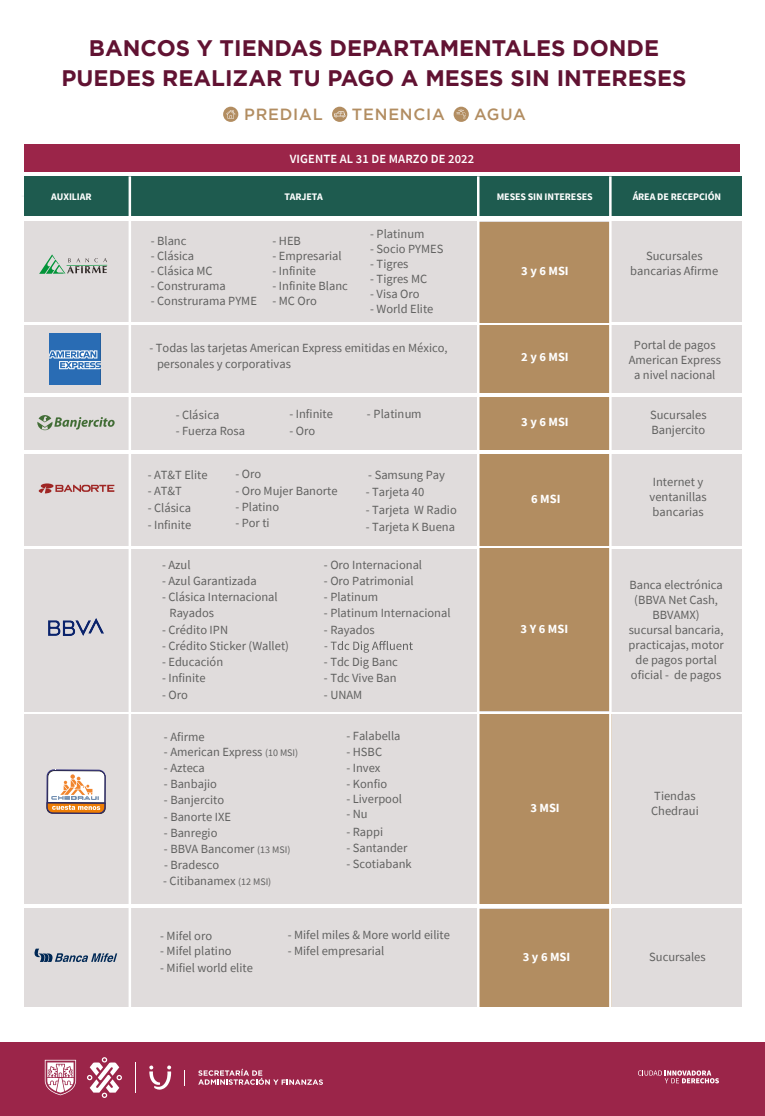
<style>
.page{position:relative;width:765px;height:1116px;background:#fff}
.page>*{position:absolute;margin:0;border:0;box-sizing:border-box;transform-origin:0 0}
.t1{font:700 22.5px/29.9px "Gotham";color:#611232;text-align:center}
.t2{font:500 16.12px "Gotham";letter-spacing:.05em;color:#b28d61}
.t3{font:12.5px/15px "Source Sans Pro";color:#616160}
.t4{font:700 12.5px "Source Sans Pro";color:#fff}
.t5{font:600 12.5px "Source Sans Pro";letter-spacing:.01em;color:#fff}
.t6{font:700 10px "Source Sans Pro";letter-spacing:-.01em;color:#fff}
.s1{font-size:10px}
</style>
<div class="page">
<div style="left:0;top:1041px;width:765px;height:74px;background:#9b2549"></div>
<svg style="left:87px;top:1057px;width:35px;height:40px"></svg>
<svg style="left:45px;top:1059px;width:31px;height:36px"></svg>
<hr style="left:135px;top:1062px;width:1px;height:30px;background:#fff">
<svg style="left:149px;top:1065px;width:22px;height:25px"></svg>
<svg style="left:198px;top:1068px;width:125px;height:16px"></svg>
<div style="left:24px;top:397px;width:717px;height:53px;background:#e0dcdc"></div>
<div style="left:478px;top:397px;width:132px;height:53px;background:#b28d61"></div>
<div style="left:24px;top:222px;width:717px;height:100px;background:#e0dcdc"></div>
<div style="left:478px;top:222px;width:132px;height:100px;background:#b28d61"></div>
<div style="left:24px;top:454px;width:717px;height:91px;background:#e0dcdc"></div>
<div style="left:478px;top:454px;width:132px;height:91px;background:#b28d61"></div>
<div style="left:24px;top:548px;width:717px;height:163px;background:#e0dcdc"></div>
<div style="left:478px;top:548px;width:132px;height:163px;background:#b28d61"></div>
<div style="left:24px;top:714px;width:717px;height:190px;background:#e0dcdc"></div>
<div style="left:24px;top:908px;width:717px;height:98px;background:#e0dcdc"></div>
<div style="left:479px;top:714px;width:132px;height:189px;background:#b28d61"></div>
<div style="left:479px;top:908px;width:132px;height:98px;background:#b28d61"></div>
<svg style="left:324px;top:641px;width:89px;height:11px"></svg>
<div style="left:24px;top:145px;width:716px;height:27px;background:#9b2549"></div>
<div style="left:24px;top:176px;width:717px;height:40px;background:#1e5b4f"></div>
<svg style="left:39px;top:254px;width:68px;height:20px"></svg>
<div style="left:24px;top:325px;width:717px;height:68px;background:#e0dcdc"></div>
<div style="left:478px;top:325px;width:132px;height:68px;background:#b28d61"></div>
<hr style="left:129px;top:176px;width:2px;height:832px;background:#fff">
<hr style="left:477px;top:176px;width:3px;height:832px;background:#fff">
<hr style="left:609px;top:176px;width:3px;height:834px;background:#fff">
<div style="left:332px;top:107px;width:15px;height:15px;background:#b28d61;border-radius:50%"></div>
<svg style="left:334px;top:111px;width:11px;height:6px"></svg>
<svg style="left:223px;top:107px;width:15px;height:15px"></svg>
<svg style="left:226px;top:110px;width:10px;height:8px"></svg>
<div style="left:454px;top:107px;width:15px;height:15px;background:#b28d61;border-radius:50%"></div>
<svg style="left:456px;top:110px;width:10px;height:9px"></svg>
<img style="left:50px;top:333px;width:51px;height:52px">
<svg style="left:37px;top:415px;width:78px;height:15px"></svg>
<svg style="left:39px;top:483px;width:75px;height:10px"></svg>
<img style="left:48px;top:618px;width:56px;height:17px">
<svg style="left:46px;top:769px;width:60px;height:45px;background:#d5bdae"></svg>
<svg style="left:638px;top:1070px;width:81px;height:13px"></svg>
<svg style="left:34px;top:948px;width:83px;height:14px"></svg>
<h1 class="t1" style="left:62px;top:32px;width:627px">BANCOS Y TIENDAS DEPARTAMENTALES DONDE<br>PUEDES REALIZAR TU PAGO A MESES SIN INTERESES</h1>
<p class="t2" style="left:244px;top:105px;width:80px">PREDIAL</p>
<p class="t2" style="left:352px;top:105px;width:95px">TENENCIA</p>
<p class="t2" style="left:474px;top:105px;width:53px">AGUA</p>
<p class="t5" style="left:290px;top:150px;width:186px">VIGENTE AL 31 DE MARZO DE 2022</p>
<p class="t6" style="left:51px;top:189px;width:42px">AUXILIAR</p>
<p class="t6" style="left:284px;top:189px;width:40px">TARJETA</p>
<p class="t6" style="left:497px;top:189px;width:97px">MESES SIN INTERESES</p>
<p class="t6" style="left:633px;top:189px;width:90px">ÁREA DE RECEPCIÓN</p>
<p class="t3" style="left:151px;top:234px;width:37px">- Blanc</p>
<p class="t3" style="left:151px;top:249px;width:45px">- Clásica</p>
<p class="t3" style="left:151px;top:264px;width:64px">- Clásica MC</p>
<p class="t3" style="left:151px;top:279px;width:77px">- Construrama</p>
<p class="t3" style="left:151px;top:294px;width:108px">- Construrama PYME</p>
<p class="t3" style="left:273px;top:234px;width:30px">- HEB</p>
<p class="t3" style="left:273px;top:249px;width:71px">- Empresarial</p>
<p class="t3" style="left:273px;top:264px;width:45px">- Infinite</p>
<p class="t3" style="left:273px;top:279px;width:77px">- Infinite Blanc</p>
<p class="t3" style="left:273px;top:294px;width:46px">- MC Oro</p>
<p class="t3" style="left:370px;top:226px;width:56px">- Platinum</p>
<p class="t3" style="left:370px;top:241px;width:75px">- Socio PYMES</p>
<p class="t3" style="left:370px;top:256px;width:40px">- Tigres</p>
<p class="t3" style="left:370px;top:271px;width:58px">- Tigres MC</p>
<p class="t3" style="left:370px;top:286px;width:51px">- Visa Oro</p>
<p class="t3" style="left:370px;top:301px;width:65px">- World Elite</p>
<p class="t4" style="left:521px;top:263px;width:49px">3 y 6 MSI</p>
<p class="t3" style="left:630px;top:248px;width:89px;text-align:center">Sucursales bancarias Afirme</p>
<p class="t3" style="left:629px;top:337px;width:94px;text-align:center">Portal de pagos<br>American Express a nivel nacional</p>
<p class="t3" style="left:157px;top:340px;width:292px;line-height:16.2px;text-indent:-8px">- Todas las tarjetas American Express emitidas en México, personales y corporativas</p>
<p class="t3" style="left:176px;top:407px;width:45px">- Clásica</p>
<p class="t3" style="left:176px;top:423px;width:71px">- Fuerza Rosa</p>
<p class="t4" style="left:521px;top:348px;width:49px">2 y 6 MSI</p>
<p class="t3" style="left:289px;top:407px;width:45px">- Infinite</p>
<p class="t3" style="left:289px;top:423px;width:27px">- Oro</p>
<p class="t3" style="left:367px;top:407px;width:56px">- Platinum</p>
<p class="t3" style="left:650px;top:407px;width:58px">Sucursales<br>Banjercito</p>
<p class="t4" style="left:521px;top:413px;width:49px">3 y 6 MSI</p>
<p class="t3" style="left:148px;top:467px;width:61px">- AT&amp;T Elite</p>
<p class="t3" style="left:148px;top:483px;width:36px">- AT&amp;T</p>
<p class="t3" style="left:148px;top:500px;width:45px">- Clásica</p>
<p class="t3" style="left:148px;top:517px;width:45px">- Infinite</p>
<p class="t3" style="left:235px;top:466px;width:27px">- Oro</p>
<p class="t3" style="left:235px;top:483px;width:104px">- Oro Mujer Banorte</p>
<p class="t3" style="left:235px;top:499px;width:45px">- Platino</p>
<p class="t3" style="left:235px;top:515px;width:36px">- Por ti</p>
<p class="t3" style="left:368px;top:467px;width:78px">- Samsung Pay</p>
<p class="t3" style="left:366px;top:484px;width:60px">- Tarjeta 40</p>
<p class="t3" style="left:366px;top:502px;width:93px">- Tarjeta W Radio</p>
<p class="t3" style="left:366px;top:519px;width:91px">- Tarjeta K Buena</p>
<p class="t3" style="left:162px;top:557px;width:30px">- Azul</p>
<p class="t3" style="left:162px;top:573px;width:96px">- Azul Garantizada</p>
<p class="t3" style="left:170px;top:588px;width:110px;line-height:16.2px;text-indent:-8px">- Clásica Internacional<br>Rayados</p>
<p class="t3" style="left:162px;top:622px;width:68px">- Crédito IPN</p>
<p class="t3" style="left:162px;top:638px;width:128px">- Crédito Sticker (Wallet)</p>
<p class="t3" style="left:162px;top:654px;width:63px">- Educación</p>
<p class="t3" style="left:162px;top:670px;width:45px">- Infinite</p>
<p class="t3" style="left:162px;top:687px;width:27px">- Oro</p>
<p class="t3" style="left:164px;top:729px;width:42px">- Afirme</p>
<p class="t3" style="left:164px;top:760px;width:42px">- Azteca</p>
<p class="t3" style="left:164px;top:776px;width:55px">- Banbajio</p>
<p class="t3" style="left:164px;top:792px;width:62px">- Banjercito</p>
<p class="t3" style="left:164px;top:809px;width:69px">- Banorte IXE</p>
<p class="t3" style="left:164px;top:825px;width:55px">- Banregio</p>
<p class="t3" style="left:164px;top:841px;width:128px">- BBVA Bancomer <span class="s1">(13 MSI)</span></p>
<p class="t3" style="left:164px;top:857px;width:57px">- Bradesco</p>
<p class="t3" style="left:163px;top:873px;width:110px">- Citibanamex <span class="s1">(12 MSI)</span></p>
<p class="t3" style="left:164px;top:744px;width:136px">- American Express <span class="s1">(10 MSI)</span></p>
<p class="t3" style="left:324px;top:557px;width:100px">- Oro Internacional</p>
<p class="t3" style="left:324px;top:573px;width:91px">- Oro Patrimonial</p>
<p class="t3" style="left:324px;top:589px;width:56px">- Platinum</p>
<p class="t3" style="left:324px;top:605px;width:128px">- Platinum Internacional</p>
<p class="t3" style="left:324px;top:622px;width:52px">- Rayados</p>
<p class="t3" style="left:324px;top:654px;width:75px">- Tdc Dig Banc</p>
<p class="t3" style="left:324px;top:670px;width:74px">- Tdc Vive Ban</p>
<p class="t3" style="left:324px;top:687px;width:40px">- UNAM</p>
<p class="t3" style="left:346px;top:727px;width:56px">- Falabella</p>
<p class="t3" style="left:346px;top:744px;width:37px">- HSBC</p>
<p class="t3" style="left:346px;top:760px;width:36px">- Invex</p>
<p class="t3" style="left:346px;top:791px;width:57px">- Liverpool</p>
<p class="t3" style="left:346px;top:776px;width:42px">- Konfio</p>
<p class="t3" style="left:346px;top:806px;width:23px">- Nu</p>
<p class="t3" style="left:346px;top:840px;width:63px">- Santander</p>
<p class="t3" style="left:346px;top:824px;width:38px">- Rappi</p>
<p class="t3" style="left:346px;top:856px;width:67px">- Scotiabank</p>
<p class="t3" style="left:160px;top:928px;width:53px">- Mifel oro</p>
<p class="t3" style="left:160px;top:959px;width:94px">- Mifiel world elite</p>
<p class="t3" style="left:160px;top:943px;width:73px">- Mifel platino</p>
<p class="t3" style="left:288px;top:927px;width:164px">- Mifel miles &amp; More world eilite</p>
<p class="t3" style="left:288px;top:943px;width:98px">- Mifel empresarial</p>
<p class="t4" style="left:531px;top:490px;width:31px">6 MSI</p>
<p class="t4" style="left:521px;top:620px;width:49px">3 Y 6 MSI</p>
<p class="t4" style="left:530px;top:799px;width:31px">3 MSI</p>
<p class="t4" style="left:523px;top:948px;width:49px">3 y 6 MSI</p>
<p class="t3" style="left:650px;top:474px;width:59px">Internet y ventanillas bancarias</p>
<p class="t3" style="left:629px;top:577px;width:97px;text-align:center">Banca electrónica (BBVA Net Cash,<br>BBVAMX)<br>sucursal bancaria, practicajas, motor de pagos portal oficial - de pagos</p>
<p class="t3" style="left:651px;top:788px;width:49px">Tiendas<br>Chedraui</p>
<p class="t3" style="left:649px;top:949px;width:58px">Sucursales</p>
</div>
